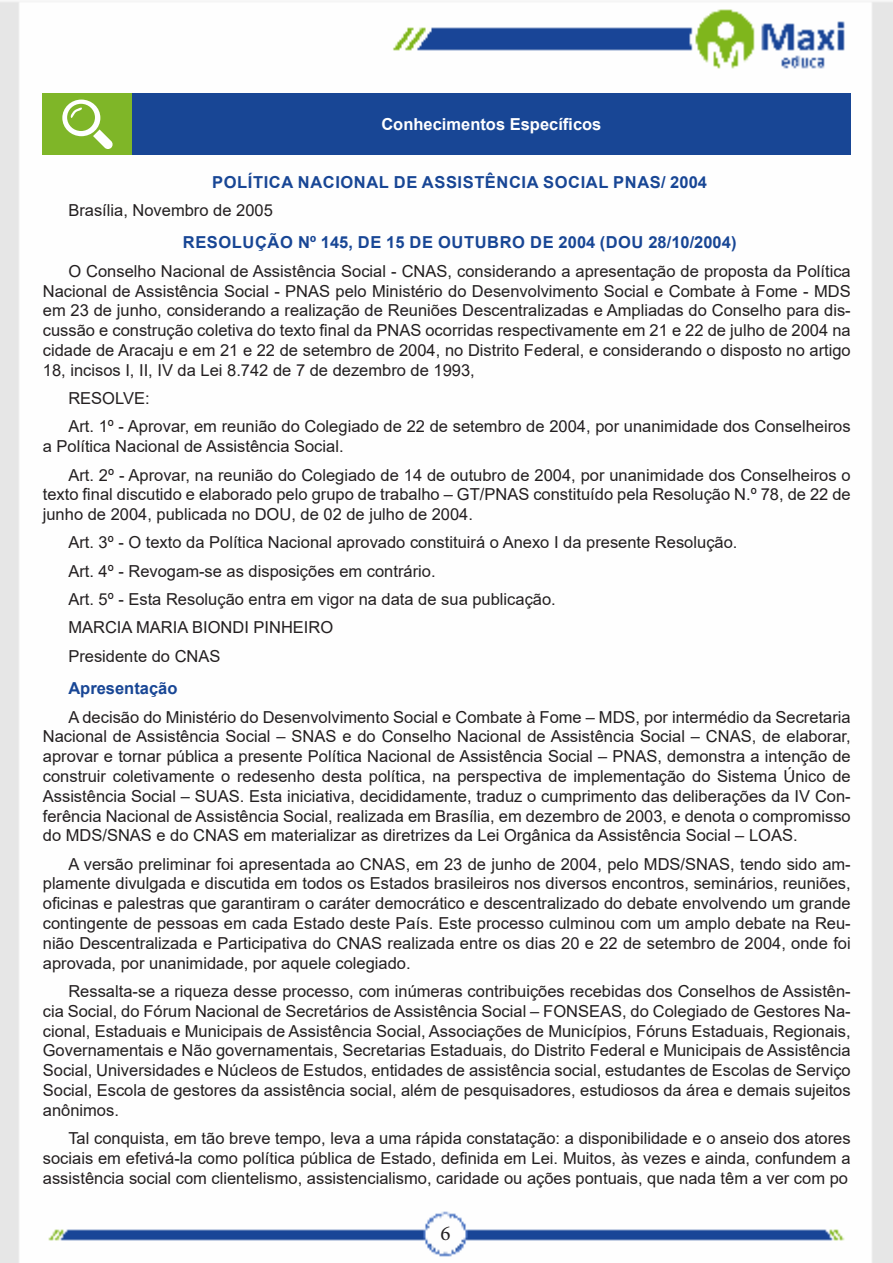
<style>
.page{position:relative;width:893px;height:1263px;background:#fff}
.page>*{position:absolute;margin:0;border:0;box-sizing:border-box;transform-origin:0 0}
.t1{font:21px "Minion Pro";color:#231f20}
.t2{font:16.5px/19.8px "Arial";color:#231f20;text-align:justify}
.TITULO_DE_LEI{font:700 16.5px "Arial";letter-spacing:.035em;color:#184695}
.Titulo_de_Caixa{font:700 16.5px "Arial";color:#fff}
.TITULO_DE_LEI-2{font:700 16.5px "Arial";color:#184695}
</style>
<div class="page">
<img style="left:0;top:1px;width:893px;height:1262px">
<div style="left:43px;top:94px;width:89px;height:61px;background:#7fb628"></div>
<div style="left:132px;top:94px;width:719px;height:61px;background:#184695"></div>
<svg style="left:62px;top:100px;width:51px;height:49px"></svg>
<p class="Titulo_de_Caixa" style="left:381px;top:113px;width:222px">Conhecimentos Específicos</p>
<p class="TITULO_DE_LEI" style="left:212px;top:170px;width:496px">POLÍTICA NACIONAL DE ASSISTÊNCIA SOCIAL PNAS/ 2004</p>
<p class="t2" style="left:68px;top:200px;width:206px">Brasília, Novembro de 2005</p>
<p class="TITULO_DE_LEI" style="left:183px;top:231px;width:555px">RESOLUÇÃO Nº 145, DE 15 DE OUTUBRO DE 2004 (DOU 28/10/2004)</p>
<p class="t2" style="left:43px;top:261px;width:809px;text-indent:26px">O Conselho Nacional de Assistência Social - CNAS, considerando a apresentação de proposta da Política Nacional de Assistência Social - PNAS pelo Ministério do Desenvolvimento Social e Combate à Fome - MDS em 23 de junho, considerando a realização de Reuniões Descentralizadas e Ampliadas do Conselho para dis&shy;cussão e construção coletiva do texto final da PNAS ocorridas respectivamente em 21 e 22 de julho de 2004 na cidade de Aracaju e em 21 e 22 de setembro de 2004, no Distrito Federal, e considerando o disposto no artigo 18, incisos I, II, IV da Lei 8.742 de 7 de dezembro de 1993,</p>
<p class="t2" style="left:68px;top:388px;width:83px">RESOLVE:</p>
<p class="t2" style="left:43px;top:417px;width:809px;text-indent:26px">Art. 1º - Aprovar, em reunião do Colegiado de 22 de setembro de 2004, por unanimidade dos Conselheiros a Política Nacional de Assistência Social.</p>
<p class="t2" style="left:43px;top:465px;width:809px;text-indent:26px">Art. 2º - Aprovar, na reunião do Colegiado de 14 de outubro de 2004, por unanimidade dos Conselheiros o texto final discutido e elaborado pelo grupo de trabalho – GT/PNAS constituído pela Resolução N.º 78, de 22 de junho de 2004, publicada no DOU, de 02 de julho de 2004.</p>
<p class="t2" style="left:68px;top:533px;width:671px">Art. 3º - O texto da Política Nacional aprovado constituirá o Anexo I da presente Resolução.</p>
<p class="t2" style="left:68px;top:561px;width:369px">Art. 4º - Revogam-se as disposições em contrário.</p>
<p class="t2" style="left:68px;top:589px;width:489px">Art. 5º - Esta Resolução entra em vigor na data de sua publicação.</p>
<p class="t2" style="left:68px;top:617px;width:266px">MARCIA MARIA BIONDI PINHEIRO</p>
<p class="t2" style="left:68px;top:646px;width:154px">Presidente do CNAS</p>
<p class="TITULO_DE_LEI-2" style="left:68px;top:677px;width:111px">Apresentação</p>
<p class="t2" style="left:43px;top:707px;width:809px;text-indent:26px">A decisão do Ministério do Desenvolvimento Social e Combate à Fome – MDS, por intermédio da Secretaria Nacional de Assistência Social – SNAS e do Conselho Nacional de Assistência Social – CNAS, de elaborar, aprovar e tornar pública a presente Política Nacional de Assistência Social – PNAS, demonstra a intenção de construir coletivamente o redesenho desta política, na perspectiva de implementação do Sistema Único de Assistência Social – SUAS. Esta iniciativa, decididamente, traduz o cumprimento das deliberações da IV Con&shy;ferência Nacional de Assistência Social, realizada em Brasília, em dezembro de 2003, e denota o compromisso do MDS/SNAS e do CNAS em materializar as diretrizes da Lei Orgânica da Assistência Social – LOAS.</p>
<p class="t2" style="left:43px;top:854px;width:809px;text-indent:26px">A versão preliminar foi apresentada ao CNAS, em 23 de junho de 2004, pelo MDS/SNAS, tendo sido am&shy;plamente divulgada e discutida em todos os Estados brasileiros nos diversos encontros, seminários, reuniões, oficinas e palestras que garantiram o caráter democrático e descentralizado do debate envolvendo um grande contingente de pessoas em cada Estado deste País. Este processo culminou com um amplo debate na Reu&shy;nião Descentralizada e Participativa do CNAS realizada entre os dias 20 e 22 de setembro de 2004, onde foi aprovada, por unanimidade, por aquele colegiado.</p>
<p class="t2" style="left:43px;top:981px;width:809px;text-indent:26px">Ressalta-se a riqueza desse processo, com inúmeras contribuições recebidas dos Conselhos de Assistên&shy;cia Social, do Fórum Nacional de Secretários de Assistência Social – FONSEAS, do Colegiado de Gestores Na&shy;cional, Estaduais e Municipais de Assistência Social, Associações de Municípios, Fóruns Estaduais, Regionais, Governamentais e Não governamentais, Secretarias Estaduais, do Distrito Federal e Municipais de Assistência Social, Universidades e Núcleos de Estudos, entidades de assistência social, estudantes de Escolas de Serviço Social, Escola de gestores da assistência social, além de pesquisadores, estudiosos da área e demais sujeitos anônimos.</p>
<p class="t2" style="left:43px;top:1128px;width:809px;text-indent:26px">Tal conquista, em tão breve tempo, leva a uma rápida constatação: a disponibilidade e o anseio dos atores sociais em efetivá-la como política pública de Estado, definida em Lei. Muitos, às vezes e ainda, confundem a assistência social com clientelismo, assistencialismo, caridade ou ações pontuais, que nada têm a ver com po</p>
<p class="t1" style="left:440px;top:1219px;width:12px">6</p>
</div>
